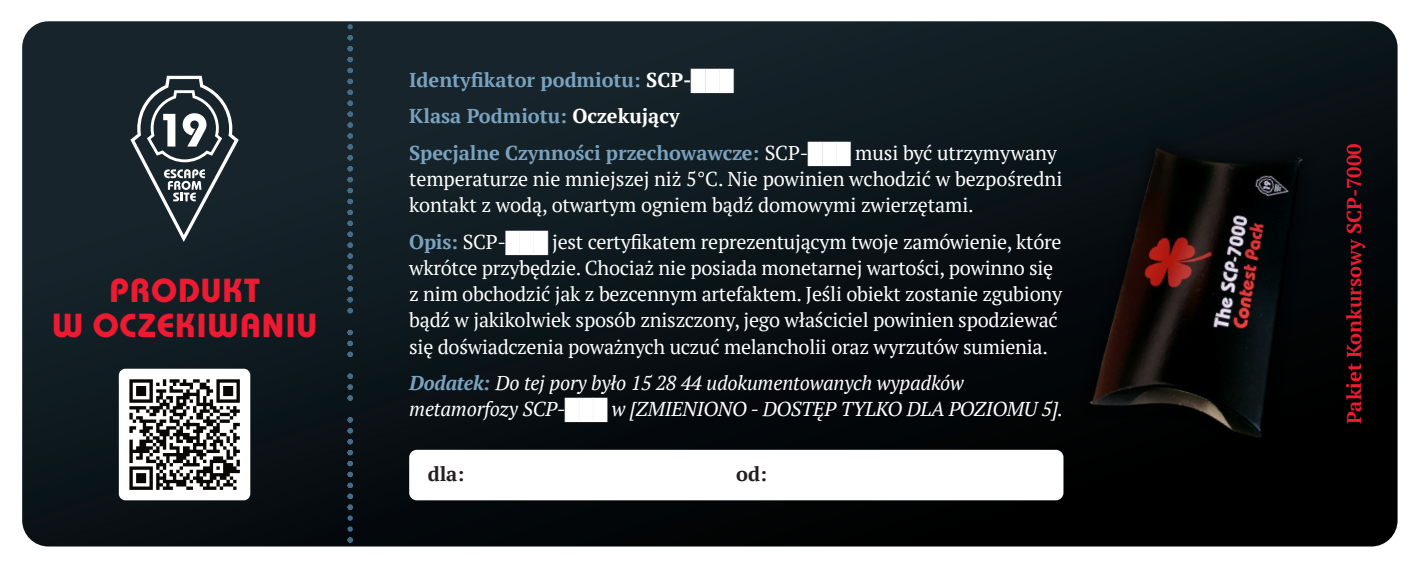
<style>
.page{position:relative;width:1420px;height:569px;background:#fff}
.page>*{position:absolute;margin:0;border:0;box-sizing:border-box;transform-origin:0 0}
.t1{font:700 35px/35px "Bauhaus Itc TOT";letter-spacing:.015em;color:#ed1a31;text-align:center}
.t2{font:20px/26.2px "PT Serif";letter-spacing:-.015em;color:#fff}
.t3{font:700 20px/36.2px "PT Serif";letter-spacing:-.005em;color:#7aa2bf}
.t4{font:italic 20px/26.2px "PT Serif";letter-spacing:-.01em;color:#fff}
.t5{font:700 20px "PT Serif";color:#ed1a31}
.t6{font:700 20px "PT Serif";color:#231f20}
.s1{color:#fff}
.s2{font-family:"Arial";color:#fff}
.s3{font-weight:400;color:#fff}
.s4{font-family:"Arial";font-weight:400;color:#fff}
.s5{font-weight:700;color:#7aa2bf}
.s6{font-family:"Arial"}
</style>
<div class="page">
<div style="left:22px;top:21px;width:1375px;height:525px;background:linear-gradient(to bottom,#18272e,#04090d);border-radius:26px"></div>
<div style="left:409px;top:449px;width:654px;height:51px;background:#fff;border-radius:8px"></div>
<div style="left:119px;top:368px;width:131px;height:132px;background:#fff;border-radius:7px"></div>
<img style="left:938px;top:21px;width:457px;height:521px">
<svg style="left:130px;top:76px;width:109px;height:166px;background:#404b50"></svg>
<svg style="left:129px;top:379px;width:111px;height:110px"></svg>
<svg style="left:347px;top:27px;width:6px;height:518px;background:#243845"></svg>
<h1 class="t1" style="left:52px;top:276px;width:267px">PRODUKT<br>W OCZEKIWANIU</h1>
<p class="t3" style="left:409px;top:61px;width:649px">Identyfikator podmiotu: <span class="s1">SCP-</span><span class="s2">███<br></span>Klasa Podmiotu: <span class="s1">Oczekujący<br></span>Specjalne Czynności przechowawcze: <span class="s3">SCP-</span><span class="s4">███</span> <span class="s3">musi być utrzymywany</span></p>
<p class="t2" style="left:409px;top:165px;width:654px">temperaturze nie mniejszej niż 5°C. Nie powinien wchodzić w bezpośredni kontakt z wodą, otwartym ogniem bądź domowymi zwierzętami.</p>
<p class="t2" style="left:409px;top:228px;width:654px"><span class="s5">Opis:</span> SCP-<span class="s6">███</span> jest certyfikatem reprezentującym twoje zamówienie, które wkrótce przybędzie. Chociaż nie posiada monetarnej wartości, powinno się z nim obchodzić jak z bezcennym artefaktem. Jeśli obiekt zostanie zgubiony bądź w jakikolwiek sposób zniszczony, jego właściciel powinien spodziewać się doświadczenia poważnych uczuć melancholii oraz wyrzutów sumienia.</p>
<p class="t4" style="left:409px;top:369px;width:655px"><span class="s5">Dodatek:</span> Do tej pory było 15 28 44 udokumentowanych wypadków metamorfozy SCP-<span class="s6">███</span> w [ZMIENIONO - DOSTĘP TYLKO DLA POZIOMU 5].</p>
<p class="t6" style="left:428px;top:460px;width:38px">dla:</p>
<p class="t6" style="left:736px;top:460px;width:32px">od:</p>
<p class="t5" style="left:1340px;top:424px;width:282px;rotate:-90deg">Pakiet Konkursowy SCP-7000</p>
</div>
